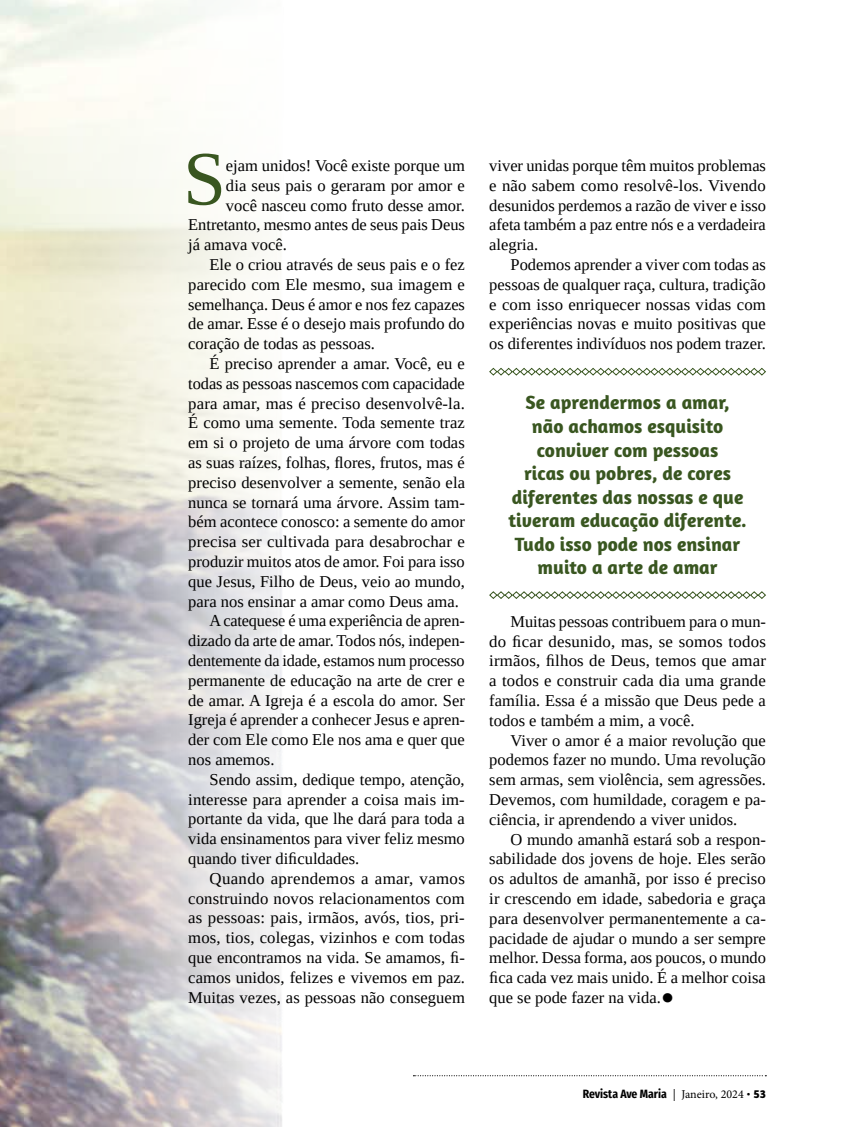
<style>
.page{position:relative;width:851px;height:1127px;background:#fff}
.page>*{position:absolute;margin:0;border:0;box-sizing:border-box;transform-origin:0 0}
.t1{font:76.95px "Tinos";color:#395620}
.t2{font:39.3px "Tinos";color:#000}
.t3{font:700 19.5px/23.5px "Amaranth";color:#395620;text-align:center}
.t4{font:16.5px/19.8px "Tinos";color:#000;text-align:justify}
.t5{font:16.5px "Tinos";letter-spacing:.02em;color:#000}
.t6{font:700 12px "Fira Sans Condensed";color:#000}
.s1{font-family:"Minion Pro";font-weight:400}
.s2{font-family:"Amaranth"}
</style>
<div class="page">
<img style="left:0;top:0;width:767px;height:1127px">
<svg style="left:489px;top:367px;width:277px;height:9px"></svg>
<svg style="left:489px;top:591px;width:277px;height:8px"></svg>
<svg style="left:413px;top:1075px;width:353px;height:1px"></svg>
<h1 class="t1" style="left:183px;top:129px;width:44px">S</h1>
<p class="t4" style="left:226px;top:155px;width:240px">ejam unidos! Você existe porque um</p>
<p class="t4" style="left:226px;top:175px;width:240px">dia seus pais o geraram por amor e</p>
<p class="t4" style="left:226px;top:195px;width:240px">você nasceu como fruto desse amor.</p>
<p class="t4" style="left:188px;top:215px;width:278px">Entretanto, mesmo antes de seus pais Deus</p>
<p class="t4" style="left:188px;top:235px;width:100px">já amava você.</p>
<p class="t4" style="left:209px;top:254px;width:257px">Ele o criou através de seus pais e o fez</p>
<p class="t4" style="left:188px;top:274px;width:278px">parecido com Ele mesmo, sua imagem e</p>
<p class="t4" style="left:188px;top:294px;width:278px">semelhança. Deus é amor e nos fez capazes</p>
<p class="t4" style="left:188px;top:314px;width:278px">de amar. Esse é o desejo mais profundo do</p>
<p class="t4" style="left:188px;top:334px;width:188px">coração de todas as pessoas.</p>
<p class="t4" style="left:209px;top:353px;width:257px">É preciso aprender a amar. Você, eu e</p>
<p class="t4" style="left:188px;top:373px;width:278px">todas as pessoas nascemos com capacidade</p>
<p class="t4" style="left:188px;top:393px;width:278px">para amar, mas é preciso desenvolvê-la.</p>
<p class="t4" style="left:188px;top:413px;width:278px">É como uma semente. Toda semente traz</p>
<p class="t4" style="left:188px;top:433px;width:278px">em si o projeto de uma árvore com todas</p>
<p class="t4" style="left:188px;top:452px;width:278px">as suas raízes, folhas, flores, frutos, mas é</p>
<p class="t4" style="left:188px;top:472px;width:278px">preciso desenvolver a semente, senão ela</p>
<p class="t4" style="left:188px;top:492px;width:278px">nunca se tornará uma árvore. Assim tam-</p>
<p class="t4" style="left:188px;top:512px;width:278px">bém acontece conosco: a semente do amor</p>
<p class="t4" style="left:188px;top:532px;width:278px">precisa ser cultivada para desabrochar e</p>
<p class="t4" style="left:188px;top:551px;width:278px">produzir muitos atos de amor. Foi para isso</p>
<p class="t4" style="left:188px;top:571px;width:278px">que Jesus, Filho de Deus, veio ao mundo,</p>
<p class="t4" style="left:188px;top:591px;width:272px">para nos ensinar a amar como Deus ama.</p>
<p class="t4" style="left:209px;top:611px;width:257px">A catequese é uma experiência de apren-</p>
<p class="t4" style="left:188px;top:631px;width:278px">dizado da arte de amar. Todos nós, indepen-</p>
<p class="t4" style="left:188px;top:650px;width:278px">dentemente da idade, estamos num processo</p>
<p class="t4" style="left:188px;top:670px;width:278px">permanente de educação na arte de crer e</p>
<p class="t4" style="left:188px;top:690px;width:278px">de amar. A Igreja é a escola do amor. Ser</p>
<p class="t4" style="left:188px;top:710px;width:278px">Igreja é aprender a conhecer Jesus e apren-</p>
<p class="t4" style="left:188px;top:730px;width:278px">der com Ele como Ele nos ama e quer que</p>
<p class="t4" style="left:188px;top:749px;width:88px">nos amemos.</p>
<p class="t4" style="left:209px;top:769px;width:256px">Sendo assim, dedique tempo, atenção,</p>
<p class="t4" style="left:188px;top:789px;width:278px">interesse para aprender a coisa mais im-</p>
<p class="t4" style="left:188px;top:809px;width:278px">portante da vida, que lhe dará para toda a</p>
<p class="t4" style="left:188px;top:829px;width:278px">vida ensinamentos para viver feliz mesmo</p>
<p class="t4" style="left:188px;top:848px;width:172px">quando tiver dificuldades.</p>
<p class="t5" style="left:209px;top:868px;width:257px">Quando aprendemos a amar, vamos</p>
<p class="t4" style="left:188px;top:888px;width:278px">construindo novos relacionamentos com</p>
<p class="t4" style="left:188px;top:908px;width:278px">as pessoas: pais, irmãos, avós, tios, pri-</p>
<p class="t4" style="left:188px;top:928px;width:278px">mos, tios, colegas, vizinhos e com todas</p>
<p class="t4" style="left:188px;top:947px;width:278px">que encontramos na vida. Se amamos, fi-</p>
<p class="t4" style="left:188px;top:967px;width:278px">camos unidos, felizes e vivemos em paz.</p>
<p class="t4" style="left:188px;top:987px;width:278px">Muitas vezes, as pessoas não conseguem</p>
<p class="t4" style="left:489px;top:155px;width:278px">viver unidas porque têm muitos problemas e não sabem como resolvê-los. Vivendo desunidos perdemos a razão de viver e isso afeta também a paz entre nós e a verdadeira alegria.</p>
<p class="t4" style="left:489px;top:254px;width:278px;text-indent:21px">Podemos aprender a viver com todas as pessoas de qualquer raça, cultura, tradição e com isso enriquecer nossas vidas com experiências novas e muito positivas que os diferentes indivíduos nos podem trazer.</p>
<p class="t3" style="left:508px;top:390px;width:239px">Se aprendermos a amar, não achamos esquisito conviver com pessoas<br>ricas ou pobres, de cores diferentes das nossas e que tiveram educação diferente.<br>Tudo isso pode nos ensinar muito a arte de amar</p>
<p class="t4" style="left:489px;top:611px;width:278px;text-indent:21px">Muitas pessoas contribuem para o mun&shy;do ficar desunido, mas, se somos todos irmãos, filhos de Deus, temos que amar a todos e construir cada dia uma grande família. Essa é a missão que Deus pede a todos e também a mim, a você.</p>
<p class="t4" style="left:489px;top:730px;width:278px;text-indent:21px">Viver o amor é a maior revolução que podemos fazer no mundo. Uma revolução sem armas, sem violência, sem agressões.<br>Devemos, com humildade, coragem e pa&shy;ciência, ir aprendendo a viver unidos.</p>
<p class="t4" style="left:489px;top:829px;width:278px;text-indent:21px">O mundo amanhã estará sob a respon&shy;sabilidade dos jovens de hoje. Eles serão os adultos de amanhã, por isso é preciso ir crescendo em idade, sabedoria e graça para desenvolver permanentemente a ca&shy;pacidade de ajudar o mundo a ser sempre melhor. Dessa forma, aos poucos, o mundo fica cada vez mais unido. É a melhor coisa que se pode fazer na vida.</p>
<h2 class="t2" style="left:660px;top:972px;width:15px">•</h2>
<p class="t6" style="left:582px;top:1082px;width:185px">Revista Ave Maria <span class="s1">| Janeiro, 2024</span> <span class="s2">• 53</span></p>
</div>
